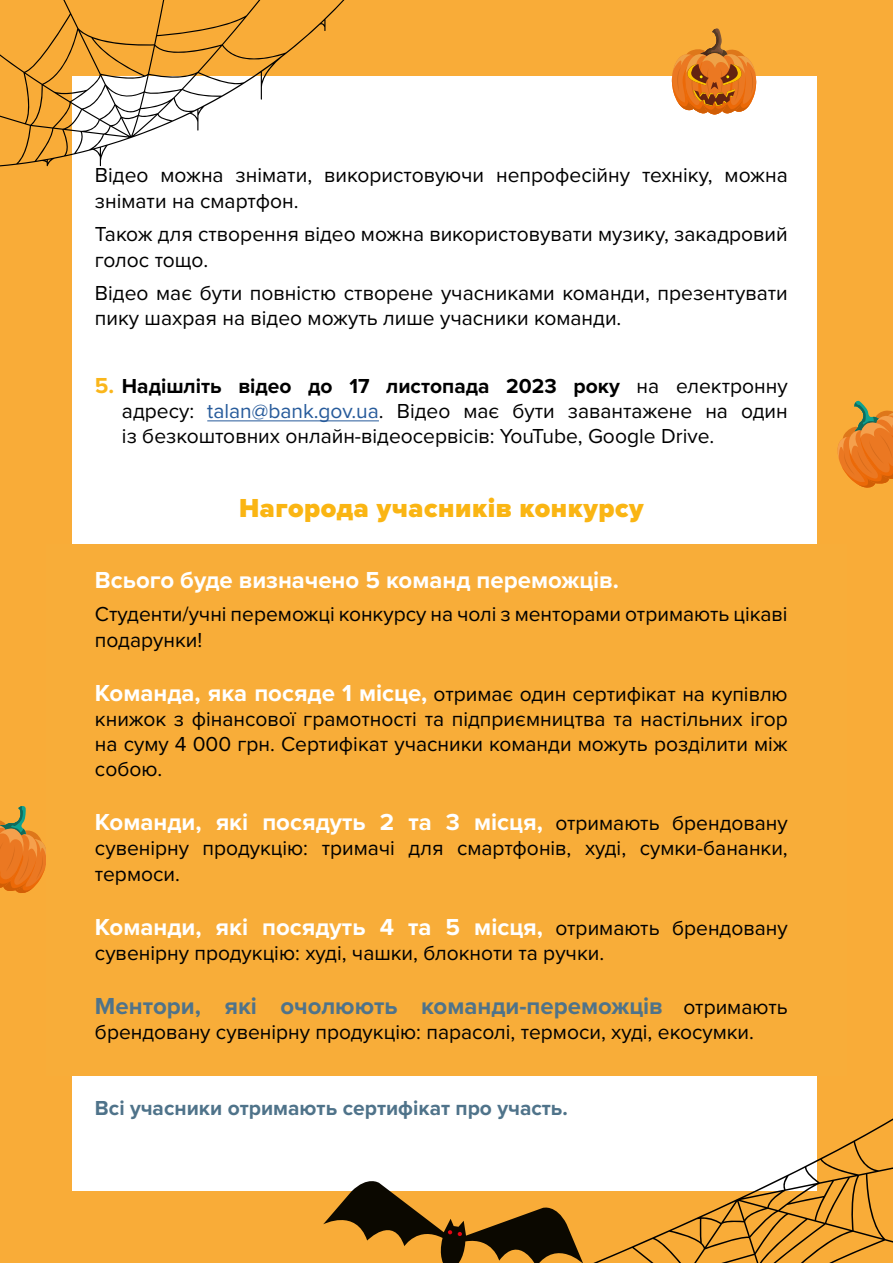
<style>
.page{position:relative;width:893px;height:1263px;background:#f9ac38}
.page>*{position:absolute;margin:0;border:0;box-sizing:border-box;transform-origin:0 0}
.t1{font:900 27px "Proxima Nova";letter-spacing:.02em;color:#fab513}
.t2{font:700 24px "Proxima Nova";color:#fff}
.t3{font:700 24px "Proxima Nova";color:#4f738a}
.t4{font:21px/25.2px "Proxima Nova";color:#000}
.t5{font:700 21px "Proxima Nova";color:#4f738a}
.s1{font-weight:700;font-size:22.5px;color:#fab61b}
.s2{font-weight:700}
.s3{color:#275b9b}
.s4{font-weight:700;font-size:24px;color:#fff}
.s5{font-weight:400;font-size:21px;color:#000}
</style>
<div class="page">
<svg style="left:837px;top:400px;width:56px;height:88px"></svg>
<svg style="left:0;top:806px;width:46px;height:87px"></svg>
<div style="left:72px;top:77px;width:744px;height:1114px;background:#fff"></div>
<div style="left:47px;top:544px;width:800px;height:532px;background:#f8ad39"></div>
<hr style="left:207px;top:421px;width:172px;height:1px;background:#275b9b">
<svg style="left:0;top:0;width:344px;height:166px"></svg>
<svg style="left:323px;top:1181px;width:260px;height:82px"></svg>
<svg style="left:593px;top:1118px;width:300px;height:145px"></svg>
<svg style="left:671px;top:28px;width:86px;height:87px"></svg>
<p class="t4" style="left:95px;top:163px;width:694px">Відео можна знімати, використовуючи непрофесійну техніку, можна знімати на смартфон.</p>
<p class="t4" style="left:95px;top:222px;width:694px">Також для створення відео можна використовувати музику, закадровий голос тощо.</p>
<p class="t4" style="left:95px;top:281px;width:694px">Відео має бути повністю створене учасниками команди, презентувати пику шахрая на відео можуть лише учасники команди.</p>
<p class="t4" style="left:122px;top:374px;width:667px;text-align:justify;text-indent:-27px"><span class="s1">5.</span> <span class="s2">Надішліть відео до 17 листопада 2023 року</span> на електронну адресу: <span class="s3">talan@bank.gov.ua</span>. Відео має бути завантажене на один із безкоштовних онлайн-відеосервісів: YouTube, Google Drive.</p>
<p class="t1" style="left:239px;top:491px;width:406px">Нагорода учасників конкурсу</p>
<p class="t2" style="left:95px;top:565px;width:525px">Всього буде визначено 5 команд переможців.</p>
<p class="t4" style="left:95px;top:602px;width:694px">Студенти/учні переможці конкурсу на чолі з менторами отримають цікаві подарунки!</p>
<p class="t4" style="left:95px;top:681px;width:694px;text-align:justify"><span class="s4">Команда, яка посяде 1 місце,</span> отримає один сертифікат на купівлю книжок з фінансової грамотності та підприємництва та настільних ігор на суму 4 000 грн. Сертифікат учасники команди можуть розділити між собою.</p>
<p class="t2" style="left:95px;top:808px;width:694px">Команди, які посядуть 2 та 3 місця, <span class="s5">отримають брендовану</span></p>
<p class="t4" style="left:95px;top:836px;width:694px">сувенірну продукцію: тримачі для смартфонів, худі, сумки-бананки, термоси.</p>
<p class="t2" style="left:95px;top:912px;width:694px">Команди, які посядуть 4 та 5 місця, <span class="s5">отримають брендовану</span></p>
<p class="t4" style="left:95px;top:940px;width:511px">сувенірну продукцію: худі, чашки, блокноти та ручки.</p>
<p class="t3" style="left:95px;top:991px;width:694px">Ментори, які очолюють команди-переможців <span class="s5">отримають</span></p>
<p class="t4" style="left:95px;top:1020px;width:661px">брендовану сувенірну продукцію: парасолі, термоси, худі, екосумки.</p>
<p class="t5" style="left:95px;top:1095px;width:474px">Всі учасники отримають сертифікат про участь.</p>
</div>
